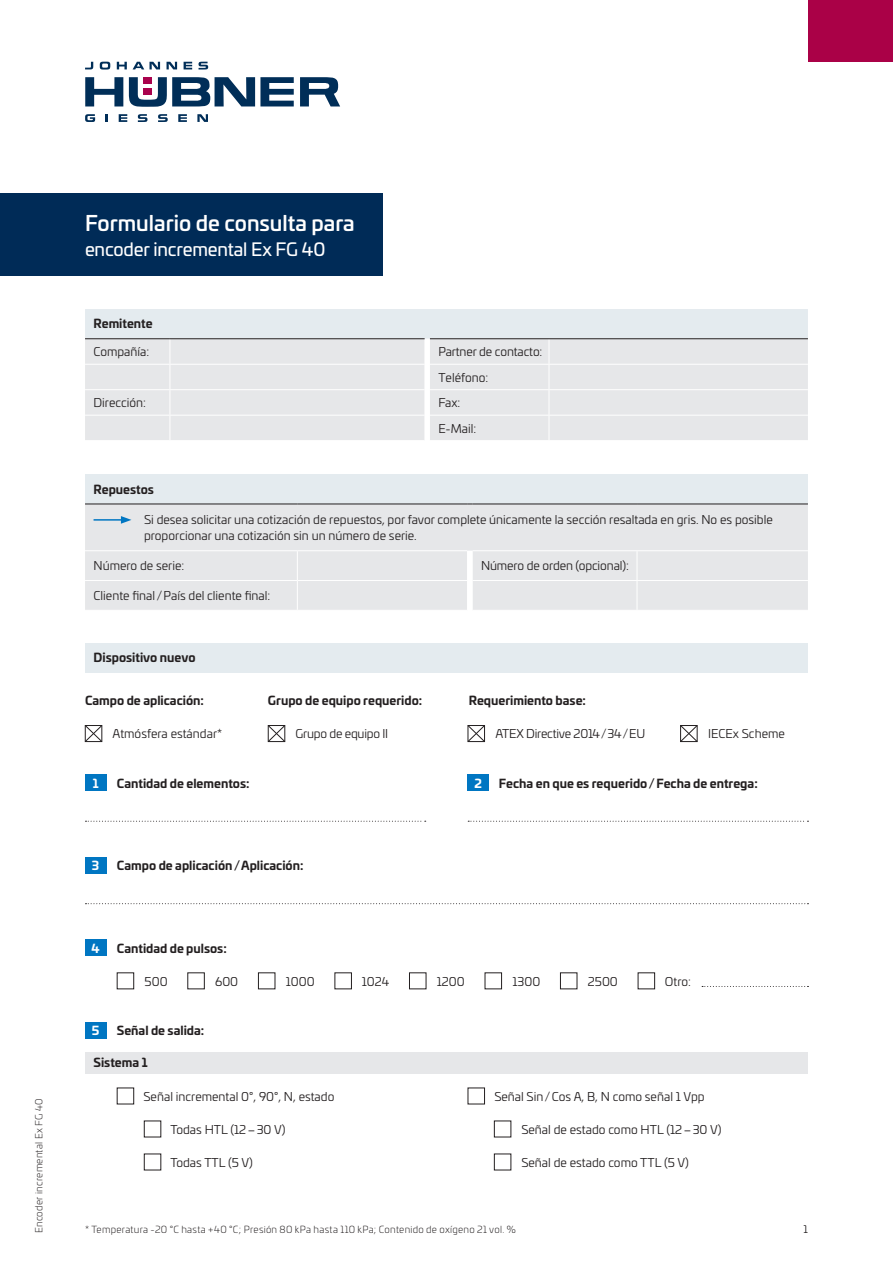
<style>
.page{position:relative;width:893px;height:1263px;background:#fff}
.page>*{position:absolute;margin:0;border:0;box-sizing:border-box;transform-origin:0 0}
.t1{font:500 21px "Univia Pro";color:#fff}
.t2{font:18px "Univia Pro";letter-spacing:-.01em;color:#fff}
.t3{font:12px/25.5px "Univia Pro";color:#231f20}
.t4{font:700 12px "Univia Pro";color:#231f20}
.t5{font:12px "Univia Pro";letter-spacing:-.02em;color:#231f20}
.t6{font:700 12px "Univia Pro";color:#fff}
.t7{font:10.5px "Univia Pro";color:#231f20}
.t8{font:300 9.75px "Univia Pro";letter-spacing:.025em;color:#231f20}
</style>
<div class="page">
<svg style="left:85px;top:77px;width:38px;height:29px"></svg>
<svg style="left:300px;top:77px;width:40px;height:29px"></svg>
<svg style="left:129px;top:77px;width:165px;height:30px"></svg>
<svg style="left:100px;top:62px;width:10px;height:8px"></svg>
<svg style="left:117px;top:62px;width:10px;height:7px"></svg>
<svg style="left:133px;top:62px;width:27px;height:7px"></svg>
<svg style="left:167px;top:62px;width:10px;height:7px"></svg>
<svg style="left:184px;top:62px;width:8px;height:7px"></svg>
<svg style="left:199px;top:62px;width:9px;height:8px"></svg>
<svg style="left:85px;top:62px;width:8px;height:7px"></svg>
<div style="left:143px;top:77px;width:9px;height:7px;background:#a9024d"></div>
<div style="left:143px;top:88px;width:9px;height:7px;background:#a9024d"></div>
<svg style="left:158px;top:114px;width:10px;height:8px"></svg>
<svg style="left:138px;top:114px;width:9px;height:8px"></svg>
<svg style="left:119px;top:114px;width:8px;height:8px"></svg>
<svg style="left:178px;top:114px;width:9px;height:8px"></svg>
<svg style="left:197px;top:114px;width:11px;height:8px"></svg>
<svg style="left:106px;top:114px;width:2px;height:8px"></svg>
<svg style="left:85px;top:114px;width:10px;height:8px"></svg>
<div style="left:808px;top:0;width:85px;height:62px;background:#aa0147"></div>
<div style="left:0;top:193px;width:383px;height:83px;background:#002b57"></div>
<div style="left:85px;top:309px;width:723px;height:131px;background:#e6e7e9"></div>
<hr style="left:85px;top:338px;width:85px;height:1px;background:#231f20">
<hr style="left:170px;top:338px;width:255px;height:1px;background:#231f20">
<hr style="left:430px;top:338px;width:119px;height:1px;background:#231f20">
<hr style="left:549px;top:338px;width:259px;height:1px;background:#231f20">
<div style="left:85px;top:474px;width:723px;height:30px;background:#e4ebef"></div>
<div style="left:85px;top:504px;width:723px;height:106px;background:#e6e7e9"></div>
<svg style="left:467px;top:551px;width:5px;height:59px"></svg>
<hr style="left:472px;top:550px;width:165px;height:1px;background:#fff">
<hr style="left:637px;top:550px;width:171px;height:1px;background:#fff">
<hr style="left:472px;top:580px;width:165px;height:1px;background:#fff">
<hr style="left:637px;top:580px;width:171px;height:1px;background:#fff">
<svg style="left:637px;top:551px;width:1px;height:59px"></svg>
<hr style="left:85px;top:550px;width:212px;height:1px;background:#fff">
<hr style="left:297px;top:550px;width:170px;height:1px;background:#fff">
<hr style="left:85px;top:580px;width:212px;height:1px;background:#fff">
<hr style="left:297px;top:580px;width:170px;height:1px;background:#fff">
<svg style="left:297px;top:551px;width:1px;height:59px"></svg>
<hr style="left:85px;top:503px;width:212px;height:1px;background:#231f20">
<hr style="left:297px;top:503px;width:170px;height:1px;background:#231f20">
<hr style="left:472px;top:503px;width:165px;height:1px;background:#231f20">
<hr style="left:637px;top:503px;width:171px;height:1px;background:#231f20">
<hr style="left:94px;top:519px;width:29px;height:2px;background:#0076c2">
<svg style="left:121px;top:516px;width:10px;height:8px"></svg>
<svg style="left:85px;top:725px;width:17px;height:17px"></svg>
<svg style="left:467px;top:725px;width:18px;height:17px"></svg>
<svg style="left:680px;top:725px;width:18px;height:17px"></svg>
<svg style="left:268px;top:725px;width:17px;height:17px"></svg>
<div style="left:85px;top:643px;width:723px;height:29px;background:#e4ebef"></div>
<div style="left:85px;top:774px;width:21px;height:17px;background:#0076c2"></div>
<div style="left:85px;top:857px;width:21px;height:16px;background:#0076c2"></div>
<div style="left:85px;top:939px;width:21px;height:17px;background:#0076c2"></div>
<div style="left:85px;top:1022px;width:21px;height:16px;background:#0076c2"></div>
<div style="left:468px;top:774px;width:21px;height:17px;background:#0076c2"></div>
<svg style="left:85px;top:821px;width:341px;height:1px"></svg>
<svg style="left:85px;top:903px;width:723px;height:1px"></svg>
<svg style="left:468px;top:821px;width:340px;height:1px"></svg>
<svg style="left:702px;top:986px;width:106px;height:1px"></svg>
<div style="left:85px;top:1052px;width:723px;height:21px;background:#e6e7e9"></div>
<div style="left:117px;top:1088px;width:17px;height:16px;border:1px solid #231f20"></div>
<div style="left:468px;top:1088px;width:17px;height:16px;border:1px solid #231f20"></div>
<div style="left:144px;top:1121px;width:17px;height:16px;border:1px solid #231f20"></div>
<div style="left:494px;top:1121px;width:17px;height:16px;border:1px solid #231f20"></div>
<div style="left:144px;top:1154px;width:17px;height:16px;border:1px solid #231f20"></div>
<div style="left:494px;top:1154px;width:17px;height:16px;border:1px solid #231f20"></div>
<p class="t8" style="left:32px;top:1233px;width:136px;rotate:-90deg">Encoder incremental Ex FG 40</p>
<h1 class="t1" style="left:85px;top:207px;width:271px">Formulario de consulta para</h1>
<h2 class="t2" style="left:85px;top:235px;width:242px">encoder incremental Ex FG 40</h2>
<p class="t4" style="left:94px;top:314px;width:61px">Remitente</p>
<p class="t3" style="left:94px;top:339px;width:57px">Compañía:</p>
<p class="t3" style="left:438px;top:339px;width:105px">Partner de contacto:<br>Teléfono:</p>
<p class="t3" style="left:94px;top:389px;width:54px">Dirección:</p>
<p class="t3" style="left:438px;top:389px;width:39px">Fax:<br>E-Mail:</p>
<p class="t4" style="left:94px;top:479px;width:62px">Repuestos</p>
<p class="t3" style="left:144px;top:510px;width:630px;line-height:16.5px">Si desea solicitar una cotización de repuestos, por favor complete únicamente la sección resaltada en gris. No es posible proporcionar una cotización sin un número de serie.</p>
<p class="t3" style="left:94px;top:553px;width:92px">Número de serie:</p>
<p class="t3" style="left:481px;top:553px;width:149px">Número de orden (opcional):</p>
<p class="t3" style="left:94px;top:582px;width:178px">Cliente final /País del cliente final:</p>
<p class="t4" style="left:94px;top:648px;width:104px">Dispositivo nuevo</p>
<p class="t4" style="left:85px;top:691px;width:120px">Campo de aplicación:</p>
<p class="t3" style="left:113px;top:720px;width:111px">Atmósfera estándar*</p>
<p class="t6" style="left:93px;top:773px;width:7px">1</p>
<p class="t4" style="left:117px;top:774px;width:134px">Cantidad de elementos:</p>
<p class="t4" style="left:268px;top:691px;width:156px">Grupo de equipo requerido:</p>
<p class="t5" style="left:296px;top:725px;width:94px">Grupo de equipo II</p>
<p class="t6" style="left:92px;top:856px;width:9px">3</p>
<p class="t4" style="left:117px;top:856px;width:188px">Campo de aplicación/Aplicación:</p>
<p class="t4" style="left:469px;top:691px;width:119px">Requerimiento base:</p>
<p class="t5" style="left:495px;top:725px;width:151px">ATEX Directive 2014/34/EU</p>
<p class="t3" style="left:708px;top:720px;width:78px">IECEx Scheme</p>
<p class="t6" style="left:475px;top:773px;width:9px">2</p>
<p class="t4" style="left:499px;top:774px;width:260px">Fecha en que es requerido/Fecha de entrega:</p>
<p class="t6" style="left:92px;top:938px;width:10px">4</p>
<p class="t6" style="left:92px;top:1021px;width:9px">5</p>
<p class="t4" style="left:117px;top:939px;width:111px">Cantidad de pulsos:</p>
<p class="t3" style="left:145px;top:968px;width:25px">500</p>
<p class="t3" style="left:215px;top:968px;width:25px">600</p>
<p class="t3" style="left:286px;top:968px;width:30px">1000</p>
<p class="t3" style="left:362px;top:968px;width:29px">1024</p>
<p class="t3" style="left:437px;top:968px;width:29px">1200</p>
<p class="t3" style="left:512px;top:968px;width:29px">1300</p>
<p class="t3" style="left:588px;top:968px;width:32px">2500</p>
<p class="t3" style="left:665px;top:968px;width:28px">Otro:</p>
<p class="t4" style="left:117px;top:1021px;width:89px">Señal de salida:</p>
<p class="t4" style="left:94px;top:1053px;width:55px">Sistema 1</p>
<p class="t3" style="left:144px;top:1083px;width:192px">Señal incremental 0°, 90°, N, estado</p>
<p class="t3" style="left:494px;top:1083px;width:212px">Señal Sin/Cos A, B, N como señal 1 Vpp</p>
<p class="t3" style="left:171px;top:1116px;width:117px">Todas HTL (12–30 V)</p>
<p class="t3" style="left:521px;top:1116px;width:202px">Señal de estado como HTL (12–30 V)</p>
<p class="t3" style="left:171px;top:1149px;width:84px">Todas TTL (5 V)</p>
<p class="t3" style="left:521px;top:1149px;width:169px">Señal de estado como TTL (5 V)</p>
<p class="t8" style="left:85px;top:1223px;width:432px">* Temperatura -20 °C hasta +40 °C; Presión 80 kPa hasta 110 kPa; Contenido de oxígeno 21 vol. %</p>
<p class="t7" style="left:803px;top:1222px;width:6px">1</p>
</div>
